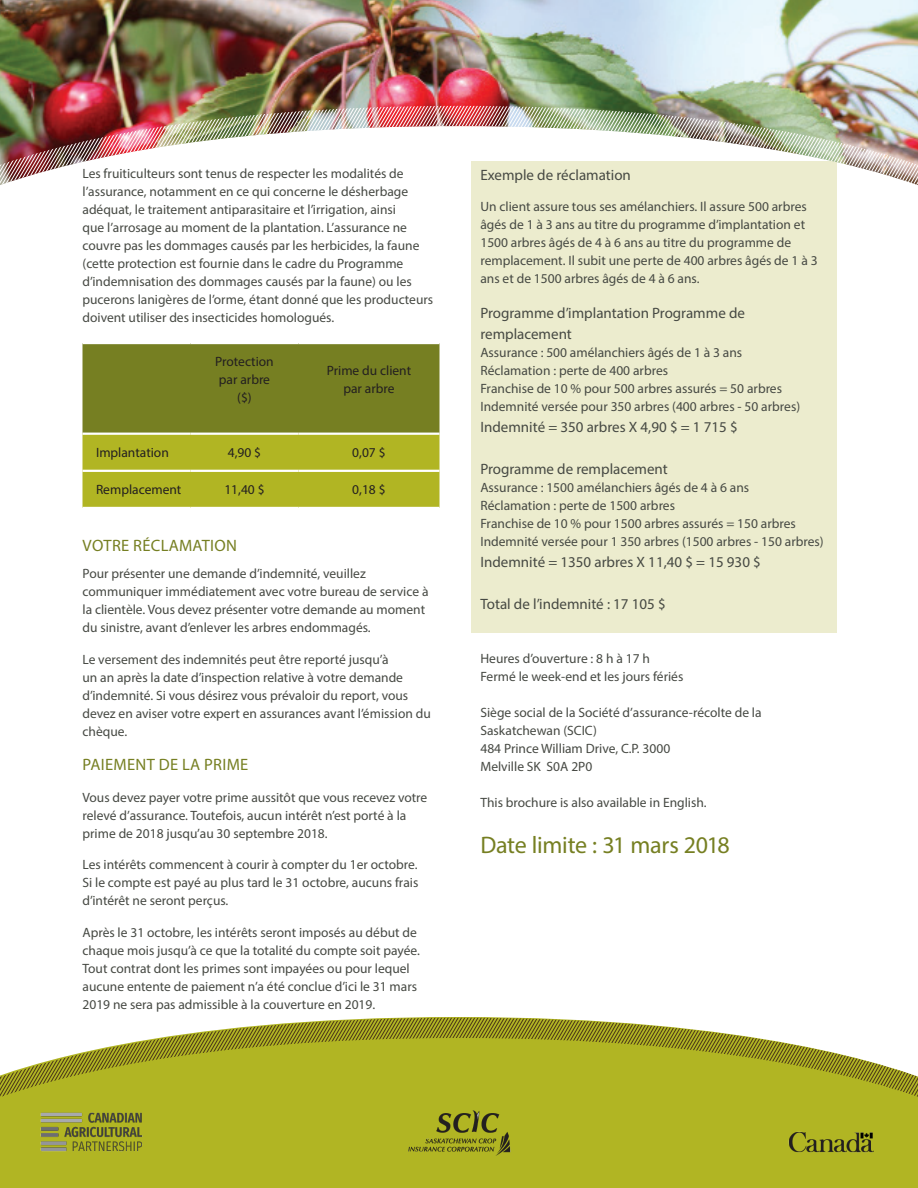
<style>
.page{position:relative;width:918px;height:1188px;background:#fff}
.page>*{position:absolute;margin:0;border:0;box-sizing:border-box;transform-origin:0 0}
.Body{font:24px "Myriad Pro";letter-spacing:-.015em;color:#767f22}
.Body-2{font:16.5px "Myriad Pro";letter-spacing:.02em;color:#767f22}
.Heading{font:16.5px "Myriad Pro";letter-spacing:.02em;color:#767f22}
.Body-3{font:15px/21px "Myriad Pro";color:#464943}
.Body-4{font:13.5px/18px "Myriad Pro";color:#464943}
.Body-5{font:13.5px "Myriad Pro";color:#231f20}
</style>
<div class="page">
<div style="left:472px;top:161px;width:365px;height:471px;background:#ececce"></div>
<img style="left:0;top:0;width:918px;height:106px">
<svg style="left:82px;top:344px;width:358px;height:163px;background:#919724"></svg>
<hr style="left:82px;top:433px;width:108px;height:2px;background:#fff">
<hr style="left:190px;top:433px;width:108px;height:2px;background:#fff">
<hr style="left:298px;top:433px;width:142px;height:2px;background:#fff">
<hr style="left:82px;top:470px;width:108px;height:2px;background:#fff">
<hr style="left:190px;top:470px;width:108px;height:2px;background:#fff">
<hr style="left:298px;top:470px;width:142px;height:2px;background:#fff">
<img style="left:0;top:106px;width:492px;height:79px">
<img style="left:492px;top:106px;width:426px;height:79px">
<div style="left:0;top:1017px;width:918px;height:171px;background:#b1b523"></div>
<svg style="left:0;top:1018px;width:493px;height:79px"></svg>
<svg style="left:493px;top:1018px;width:425px;height:79px"></svg>
<img style="left:36px;top:1109px;width:843px;height:47px">
<p class="Body-4" style="left:82px;top:165px;width:352px">Les fruiticulteurs sont tenus de respecter les modalités de l’assurance, notamment en ce qui concerne le désherbage adéquat, le traitement antiparasitaire et l’irrigation, ainsi<br>que l’arrosage au moment de la plantation. L’assurance ne couvre pas les dommages causés par les herbicides, la faune (cette protection est fournie dans le cadre du Programme d’indemnisation des dommages causés par la faune) ou les pucerons lanigères de l’orme, étant donné que les producteurs doivent utiliser des insecticides homologués.</p>
<p class="Body-5" style="left:215px;top:353px;width:60px">Protection</p>
<p class="Body-5" style="left:219px;top:371px;width:53px">par arbre</p>
<p class="Body-5" style="left:237px;top:389px;width:16px">($)</p>
<p class="Body-5" style="left:327px;top:362px;width:86px">Prime du client</p>
<p class="Body-5" style="left:343px;top:380px;width:53px">par arbre</p>
<p class="Body-5" style="left:96px;top:444px;width:74px">Implantation</p>
<p class="Body-5" style="left:228px;top:444px;width:35px">4,90 $</p>
<p class="Body-5" style="left:352px;top:444px;width:35px">0,07 $</p>
<p class="Body-5" style="left:96px;top:481px;width:87px">Remplacement</p>
<p class="Body-5" style="left:224px;top:482px;width:42px">11,40 $</p>
<p class="Body-5" style="left:352px;top:482px;width:35px">0,18 $</p>
<p class="Heading" style="left:83px;top:535px;width:156px">VOTRE RÉCLAMATION</p>
<p class="Body-4" style="left:82px;top:564px;width:348px">Pour présenter une demande d’indemnité, veuillez communiquer immédiatement avec votre bureau de service à la clientèle. Vous devez présenter votre demande au moment du sinistre, avant d’enlever les arbres endommagés.</p>
<p class="Body-4" style="left:82px;top:650px;width:350px">Le versement des indemnités peut être reporté jusqu’à<br>un an après la date d’inspection relative à votre demande d’indemnité. Si vous désirez vous prévaloir du report, vous devez en aviser votre expert en assurances avant l’émission du chèque.</p>
<p class="Body-2" style="left:83px;top:754px;width:167px">PAIEMENT DE LA PRIME</p>
<p class="Body-4" style="left:82px;top:788px;width:346px">Vous devez payer votre prime aussitôt que vous recevez votre relevé d’assurance. Toutefois, aucun intérêt n’est porté à la prime de 2018 jusqu’au 30 septembre 2018.</p>
<p class="Body-4" style="left:82px;top:855px;width:337px;text-align:justify">Les intérêts commencent à courir à compter du 1er octobre.<br>Si le compte est payé au plus tard le 31 octobre, aucuns frais d’intérêt ne seront perçus.</p>
<p class="Body-4" style="left:82px;top:923px;width:339px">Après le 31 octobre, les intérêts seront imposés au début de chaque mois jusqu’à ce que la totalité du compte soit payée.<br>Tout contrat dont les primes sont impayées ou pour lequel aucune entente de paiement n’a été conclue d’ici le 31 mars 2019 ne sera pas admissible à la couverture en 2019.</p>
<p class="Body-3" style="left:480px;top:164px;width:152px">Exemple de réclamation</p>
<p class="Body-4" style="left:480px;top:197px;width:339px">Un client assure tous ses amélanchiers. Il assure 500 arbres âgés de 1 à 3 ans au titre du programme d’implantation et 1500 arbres âgés de 4 à 6 ans au titre du programme de remplacement. Il subit une perte de 400 arbres âgés de 1 à 3 ans et de 1500 arbres âgés de 4 à 6 ans.</p>
<p class="Body-3" style="left:480px;top:302px;width:266px">Programme d’implantation Programme de remplacement</p>
<p class="Body-4" style="left:480px;top:343px;width:263px">Assurance : 500 amélanchiers âgés de 1 à 3 ans</p>
<p class="Body-4" style="left:480px;top:361px;width:189px">Réclamation : perte de 400 arbres</p>
<p class="Body-4" style="left:480px;top:379px;width:303px">Franchise de 10 % pour 500 arbres assurés = 50 arbres</p>
<p class="Body-4" style="left:480px;top:397px;width:321px">Indemnité versée pour 350 arbres (400 arbres - 50 arbres)</p>
<p class="Body-3" style="left:480px;top:416px;width:259px">Indemnité = 350 arbres X 4,90 $ = 1 715 $</p>
<p class="Body-3" style="left:480px;top:458px;width:189px">Programme de remplacement</p>
<p class="Body-4" style="left:480px;top:478px;width:270px">Assurance : 1500 amélanchiers âgés de 4 à 6 ans</p>
<p class="Body-4" style="left:480px;top:496px;width:196px">Réclamation : perte de 1500 arbres</p>
<p class="Body-4" style="left:480px;top:514px;width:317px">Franchise de 10 % pour 1500 arbres assurés = 150 arbres</p>
<p class="Body-4" style="left:480px;top:532px;width:345px">Indemnité versée pour 1 350 arbres (1500 arbres - 150 arbres)</p>
<p class="Body-3" style="left:480px;top:551px;width:282px">Indemnité = 1350 arbres X 11,40 $ = 15 930 $</p>
<p class="Body-3" style="left:480px;top:593px;width:187px">Total de l’indemnité : 17 105 $</p>
<p class="Body-4" style="left:480px;top:649px;width:171px">Heures d’ouverture : 8 h à 17 h</p>
<p class="Body-4" style="left:480px;top:667px;width:204px">Fermé le week-end et les jours fériés</p>
<p class="Body-4" style="left:480px;top:703px;width:283px">Siège social de la Société d’assurance-récolte de la<br>Saskatchewan (SCIC)</p>
<p class="Body-4" style="left:480px;top:739px;width:191px">484 Prince William Drive, C.P. 3000</p>
<p class="Body-4" style="left:480px;top:757px;width:113px">Melville SK S0A 2P0</p>
<p class="Body-4" style="left:480px;top:793px;width:228px">This brochure is also available in English.</p>
<p class="Body" style="left:480px;top:830px;width:251px">Date limite : 31 mars 2018</p>
</div>
